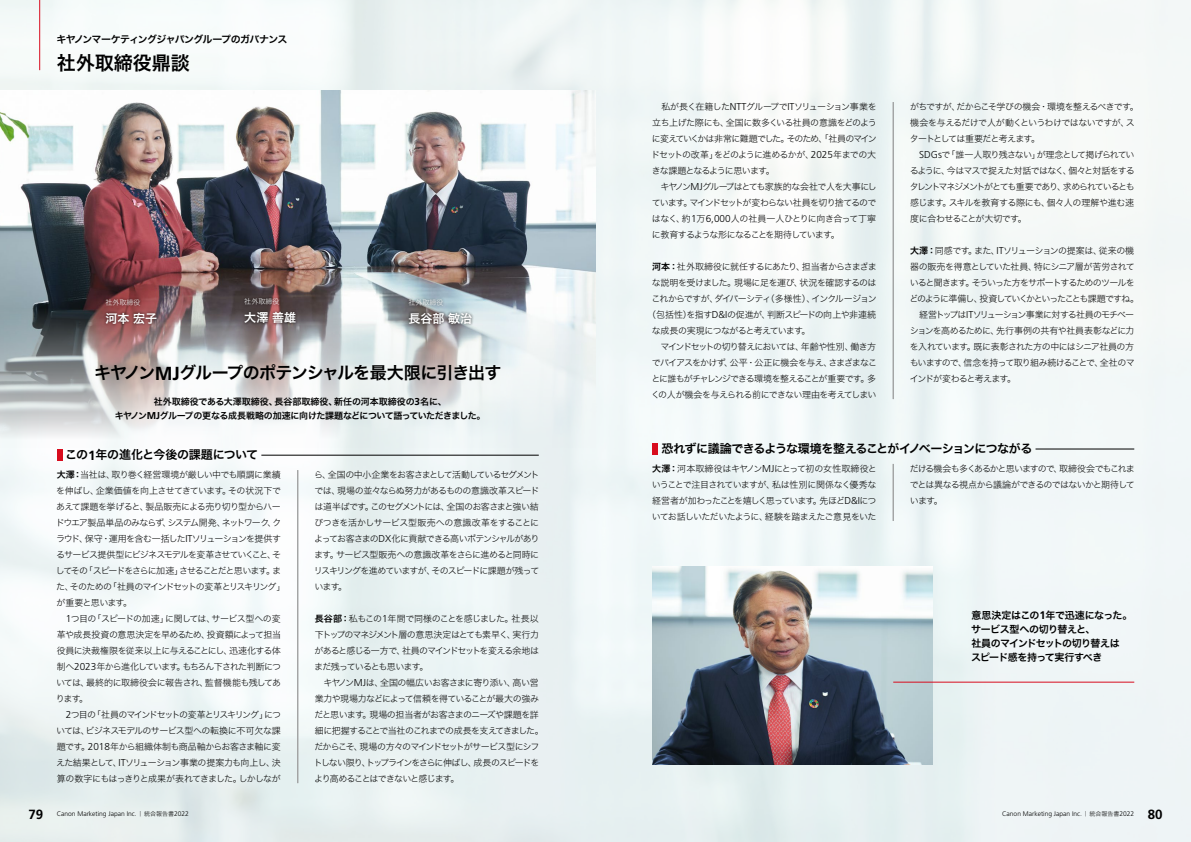
<style>
.page{position:relative;width:1191px;height:842px;background:#fff}
.page>*{position:absolute;margin:0;border:0;box-sizing:border-box;transform-origin:0 0}
.t1{font:19px "Hira Kaku Std N W6";color:#000}
.t2{font:17px "Hira Kaku Std N W6";letter-spacing:-.06em;color:#000}
.t3{font:12px "Hira Kaku Std N W6";letter-spacing:-.045em;color:#000}
.t4{font:12px "Hira Kaku Std N W6";letter-spacing:-.02em;color:#000}
.t5{font:12px "Hira Kaku Std N W6";color:#fff}
.t6{font:10px/14px "Hira Kaku Std N W6";letter-spacing:-.065em;color:#000}
.t7{font:9px/16px "Hira Kaku Std N W2";letter-spacing:-.085em;color:#000;text-align:justify}
.t8{font:9px/14px "Hira Kaku Std N W6";letter-spacing:-.02em;color:#000;text-align:center}
.t9{font:9px "Hira Kaku Std N W2";letter-spacing:-.055em;color:#000}
.t10{font:9px "Hira Kaku Std N W2";letter-spacing:-.05em;color:#000}
.t11{font:9px "Hira Kaku Std N W2";letter-spacing:-.06em;color:#000}
.t12{font:7px "Hira Kaku Std N W2";color:#fff}
.t13{font:300 6.7px "Frutiger LT Std";color:#000}
.s1{font-family:"Frutiger LT Std";font-weight:300;font-size:10px}
.s2{font-family:"Hira Kaku Std N W6"}
.s3{font-family:"Frutiger LT Std";font-weight:700;font-size:18.9px}
.s4{font-family:"Frutiger LT Std";font-weight:700;font-size:10px}
.s5{font-family:"Frutiger LT Std";font-weight:700;font-size:13.3px}
.s6{font-family:"Frutiger LT Std";font-weight:700;font-size:11.1px}
.s7{font-weight:700;font-size:13.3px}
.s8{font-family:"Hira Kaku Std N W2";font-weight:400;font-size:6px}
</style>
<div class="page">
<img style="left:0;top:0;width:1191px;height:842px">
<img style="left:0;top:91px;width:595px;height:357px">
<img style="left:652px;top:566px;width:281px;height:199px">
<hr style="left:39px;top:0;width:1px;height:70px;background:#d80c1e">
<div style="left:57px;top:449px;width:5px;height:12px;background:#d80c1e"></div>
<hr style="left:261px;top:455px;width:278px;height:1px;background:#000">
<hr style="left:297px;top:470px;width:1px;height:313px;background:#9fa0a0">
<hr style="left:893px;top:682px;width:241px;height:1px;background:#d80c1e">
<hr style="left:893px;top:102px;width:1px;height:297px;background:#9fa0a0">
<div style="left:652px;top:443px;width:6px;height:11px;background:#d80c1e"></div>
<hr style="left:1035px;top:449px;width:99px;height:1px;background:#000">
<hr style="left:893px;top:464px;width:1px;height:57px;background:#9fa0a0">
<div style="left:103px;top:296px;width:56px;height:31px;background:#000;opacity:.75"></div>
<div style="left:242px;top:296px;width:56px;height:30px;background:#000;opacity:.75"></div>
<div style="left:406px;top:296px;width:68px;height:31px;background:#000;opacity:.75"></div>
<p class="t6" style="left:56px;top:32px;width:232px">キヤノンマーケティングジャパングループのガバナンス</p>
<h1 class="t1" style="left:57px;top:48px;width:134px">社外取締役鼎談</h1>
<p class="t7" style="left:651px;top:98px;width:227px;text-align:left">　私が長く在籍した<span class="s1">NTT</span>グループで<span class="s1">IT</span>ソリューション事業を立ち上げた際にも、全国に数多くいる社員の意識をどのように変えていくかは非常に難題でした。そのため、「社員のマインドセットの改革」をどのように進めるかが、<span class="s1">2025</span>年までの大きな課題となるように思います。<br>　キヤノン<span class="s1">MJ</span>グループはとても家族的な会社で人を大事にしています。マインドセットが変わらない社員を切り捨てるのではなく、約<span class="s1">1</span>万<span class="s1">6,000</span>人の社員一人ひとりに向き合って丁寧に教育するような形になることを期待しています。</p>
<p class="t9" style="left:652px;top:260px;width:226px"><span class="s2">河本：</span>社外取締役に就任するにあたり、担当者からさまざま</p>
<p class="t10" style="left:652px;top:276px;width:226px">な説明を受けました。現場に足を運び、状況を確認するのは</p>
<p class="t7" style="left:651px;top:290px;width:227px">これからですが、ダイバーシティ（多様性）、インクルージョン</p>
<p class="t9" style="left:647px;top:308px;width:230px">（包括性）を指す<span class="s1">D&amp;I</span>の促進が、判断スピードの向上や非連続</p>
<p class="t7" style="left:652px;top:322px;width:160px">な成長の実現につながると考えています。</p>
<p class="t7" style="left:652px;top:338px;width:225px">　マインドセットの切り替えにおいては、年齢や性別、働き方</p>
<p class="t7" style="left:652px;top:354px;width:227px">でバイアスをかけず、公平・公正に機会を与え、さまざまなこ</p>
<p class="t7" style="left:651px;top:370px;width:226px">とに誰もがチャレンジできる環境を整えることが重要です。多</p>
<p class="t11" style="left:651px;top:388px;width:227px">くの人が機会を与えられる前にできない理由を考えてしまい</p>
<p class="t7" style="left:909px;top:98px;width:230px;text-align:left">がちですが、だからこそ学びの機会・環境を整えるべきです。機会を与えるだけで人が動くというわけではないですが、スタートとしては重要だと考えます。</p>
<p class="t7" style="left:909px;top:146px;width:227px;text-indent:9px"><span class="s1">SDGs</span>で「誰一人取り残さない」が理念として掲げられているように、今はマスで捉えた対話ではなく、個々と対話をするタレントマネジメントがとても重要であり、求められているとも感じます。スキルを教育する際にも、個々人の理解や進む速度に合わせることが大切です。</p>
<p class="t7" style="left:909px;top:242px;width:231px;text-align:left"><span class="s2">大澤：</span>同感です。また、<span class="s1">IT</span>ソリューションの提案は、従来の機器の販売を得意としていた社員、特にシニア層が苦労されていると聞きます。そういった方をサポートするためのツールをどのように準備し、投資していくかといったことも課題ですね。　経営トップは<span class="s1">IT</span>ソリューション事業に対する社員のモチベーションを高めるために、先行事例の共有や社員表彰などに力を入れています。既に表彰された方の中にはシニア社員の方もいますので、信念を持って取り組み続けることで、全社のマインドが変わると考えます。</p>
<p class="t12" style="left:244px;top:296px;width:37px">社外取締役</p>
<h3 class="t5" style="left:244px;top:308px;width:53px">大澤善雄</h3>
<p class="t12" style="left:105px;top:297px;width:36px">社外取締役</p>
<h3 class="t5" style="left:105px;top:309px;width:53px">河本宏子</h3>
<p class="t12" style="left:408px;top:297px;width:36px">社外取締役</p>
<h3 class="t5" style="left:408px;top:309px;width:65px">長谷部敏治</h3>
<h2 class="t2" style="left:94px;top:360px;width:409px">キヤノン<span class="s3">MJ</span>グループのポテンシャルを最大限に引き出す</h2>
<p class="t8" style="left:115px;top:394px;width:372px">社外取締役である大澤取締役、長谷部取締役、新任の河本取締役の<span class="s4">3</span>名に、<br>キヤノン<span class="s4">MJ</span>グループの更なる成長戦略の加速に向けた課題などについて語っていただきました。</p>
<h3 class="t4" style="left:65px;top:445px;width:194px">この<span class="s5">1</span>年の進化と今後の課題について</h3>
<p class="t7" style="left:56px;top:466px;width:231px;text-align:left"><span class="s2">大澤：</span>当社は、取り巻く経営環境が厳しい中でも順調に業績を伸ばし、企業価値を向上させてきています。その状況下であえて課題を挙げると、製品販売による売り切り型からハードウエア製品単品のみならず、システム開発、ネットワーク、クラウド、保守・運用を含む一括した<span class="s1">IT</span>ソリューションを提供するサービス提供型にビジネスモデルを変革させていくこと、そしてその「スピードをさらに加速」させることだと思います。また、そのための「社員のマインドセットの変革とリスキリング」が重要と思います。</p>
<p class="t7" style="left:56px;top:610px;width:227px;text-indent:10px"><span class="s1">1</span>つ目の「スピードの加速」に関しては、サービス型への変革や成長投資の意思決定を早めるため、投資額によって担当役員に決裁権限を従来以上に与えることにし、迅速化する体制へ<span class="s1">2023</span>年から進化しています。もちろん下された判断については、最終的に取締役会に報告され、監督機能も残してあります。</p>
<p class="t7" style="left:56px;top:706px;width:226px;text-indent:9px"><span class="s1">2</span>つ目の「社員のマインドセットの変革とリスキリング」については、ビジネスモデルのサービス型への転換に不可欠な課題です。<span class="s1">2018</span>年から組織体制も商品軸からお客さま軸に変えた結果として、<span class="s1">IT</span>ソリューション事業の提案力も向上し、決算の数字にもはっきりと成果が表れてきました。しかしなが</p>
<h3 class="t3" style="left:661px;top:439px;width:372px">恐れずに議論できるような環境を整えることがイノベーションにつながる</h3>
<p class="t7" style="left:652px;top:460px;width:227px"><span class="s2">大澤：</span>河本取締役はキヤノン<span class="s1">MJ</span>にとって初の女性取締役ということで注目されていますが、私は性別に関係なく優秀な経営者が加わったことを嬉しく思っています。先ほど<span class="s1">D&amp;I</span>についてお話しいただいたように、経験を踏まえたご意見をいた</p>
<p class="t7" style="left:909px;top:460px;width:226px">だける機会も多くあるかと思いますので、取締役会でもこれまでとは異なる視点から議論ができるのではないかと期待しています。</p>
<p class="t7" style="left:314px;top:466px;width:227px">ら、全国の中小企業をお客さまとして活動しているセグメントでは、現場の並々ならぬ努力があるものの意識改革スピードは道半ばです。このセグメントには、全国のお客さまと強い結びつきを活かしサービス型販売への意識改革をすることによってお客さまの<span class="s1">DX</span>化に貢献できる高いポテンシャルがあります。サービス型販売への意識改革をさらに進めると同時にリスキリングを進めていますが、そのスピードに課題が残っています。</p>
<p class="t7" style="left:314px;top:610px;width:231px;text-align:left"><span class="s2">長谷部：</span>私もこの<span class="s1">1</span>年間で同様のことを感じました。社長以下トップのマネジメント層の意思決定はとても素早く、実行力があると感じる一方で、社員のマインドセットを変える余地はまだ残っているとも思います。<br>　キヤノン<span class="s1">MJ</span>は、全国の幅広いお客さまに寄り添い、高い営業力や現場力などによって信頼を得ていることが最大の強みだと思います。現場の担当者がお客さまのニーズや課題を詳細に把握することで当社のこれまでの成長を支えてきました。だからこそ、現場の方々のマインドセットがサービス型にシフトしない限り、トップラインをさらに伸ばし、成長のスピードをより高めることはできないと感じます。</p>
<p class="t6" style="left:971px;top:608px;width:163px">意思決定はこの<span class="s6">1</span>年で迅速になった。サービス型への切り替えと、<br>社員のマインドセットの切り替えは<br>スピード感を持って実行すべき</p>
<p class="t13" style="left:28px;top:810px;width:162px"><span class="s7">79</span> Canon Marketing Japan Inc. <span class="s8">｜統合報告書</span>2022</p>
<p class="t13" style="left:1002px;top:810px;width:162px">Canon Marketing Japan Inc. <span class="s8">｜統合報告書</span>2022 <span class="s7">80</span></p>
</div>
